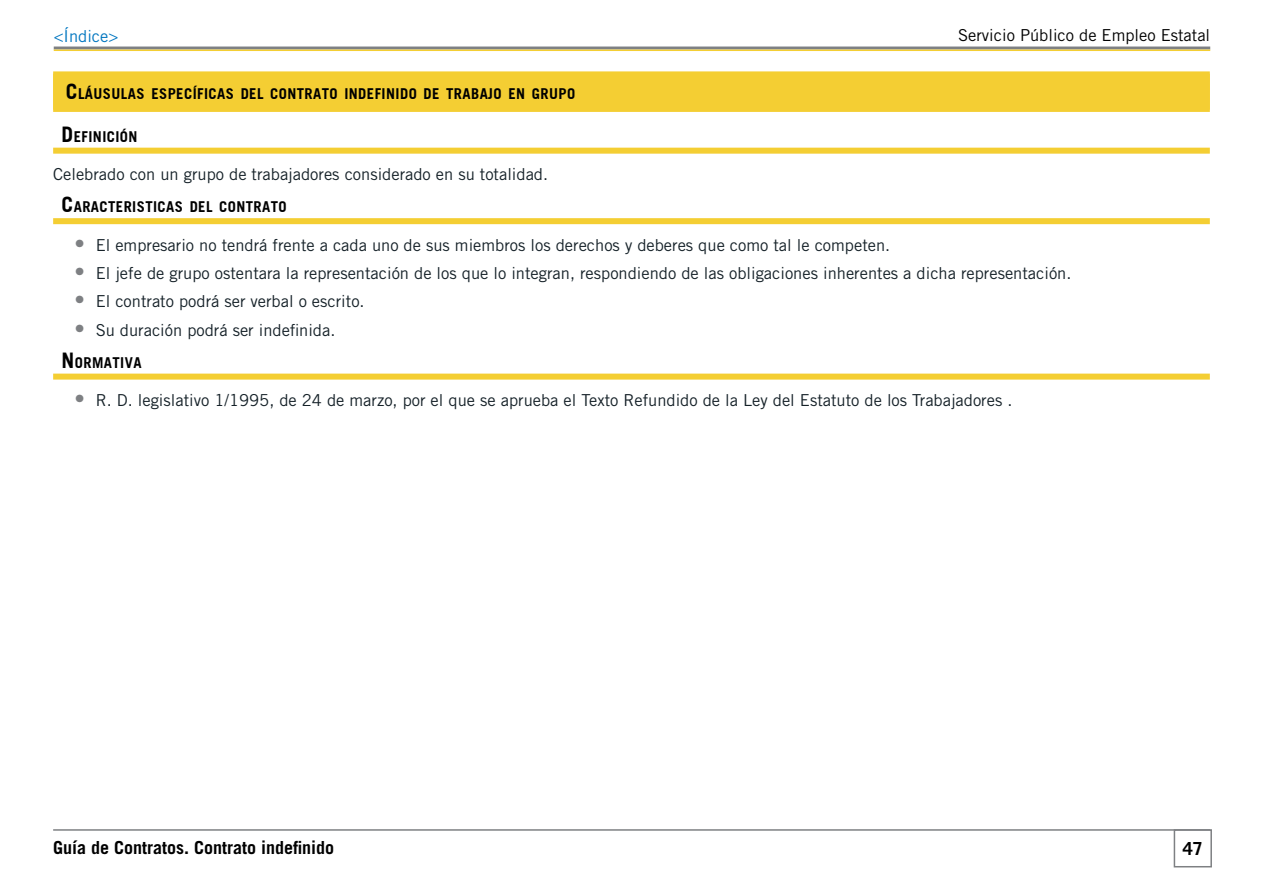
<style>
.page{position:relative;width:1263px;height:893px;background:#fff}
.page>*{position:absolute;margin:0;border:0;box-sizing:border-box;transform-origin:0 0}
.t1{font:700 18px "Trade Gothic LT Std";color:#000}
.t2{font:16.5px "Trade Gothic LT Std";color:#152128}
.t3{font:16.5px "Trade Gothic LT Std";color:#000}
.t4{font:16.5px "Trade Gothic LT Std";color:#0076c0}
.t5{font:14.7px "Trade Gothic BD Bold";letter-spacing:.03em;color:#000}
.s1{font-size:21px}
.s2{font-size:21px;color:#7e8083}
</style>
<div class="page">
<div style="left:1174px;top:829px;width:38px;height:38px;border:2px solid #7e8083"></div>
<hr style="left:53px;top:829px;width:1157px;height:2px;background:#7e8083">
<hr style="left:54px;top:47px;width:1156px;height:3px;background:#7e8083">
<hr style="left:54px;top:50px;width:1156px;height:1px;background:#f4ce33">
<div style="left:53px;top:71px;width:1157px;height:41px;background:#f4ce33"></div>
<div style="left:53px;top:148px;width:1157px;height:6px;background:#f4ce33"></div>
<div style="left:53px;top:218px;width:1157px;height:6px;background:#f4ce33"></div>
<div style="left:53px;top:374px;width:1157px;height:6px;background:#f4ce33"></div>
<p class="t4" style="left:54px;top:26px;width:66px">&lt;Índice&gt;</p>
<p class="t3" style="left:958px;top:25px;width:254px">Servicio Público de Empleo Estatal</p>
<p class="t5" style="left:66px;top:85px;width:511px"><span class="s1">C</span>LÁUSULAS ESPECÍFICAS DEL CONTRATO INDEFINIDO DE TRABAJO EN GRUPO</p>
<p class="t5" style="left:62px;top:127px;width:77px"><span class="s1">D</span>EFINICIÓN</p>
<p class="t2" style="left:53px;top:164px;width:496px">Celebrado con un grupo de trabajadores considerado en su totalidad.</p>
<p class="t5" style="left:62px;top:198px;width:227px"><span class="s1">C</span>ARACTERISTICAS DEL CONTRATO</p>
<p class="t2" style="left:74px;top:235px;width:817px"><span class="s2">•</span> El empresario no tendrá frente a cada uno de sus miembros los derechos y deberes que como tal le competen.</p>
<p class="t2" style="left:74px;top:263px;width:998px"><span class="s2">•</span> El jefe de grupo ostentara la representación de los que lo integran, respondiendo de las obligaciones inherentes a dicha representación.</p>
<p class="t2" style="left:74px;top:291px;width:292px"><span class="s2">•</span> El contrato podrá ser verbal o escrito.</p>
<p class="t2" style="left:74px;top:320px;width:262px"><span class="s2">•</span> Su duración podrá ser indefinida.</p>
<p class="t5" style="left:62px;top:353px;width:81px"><span class="s1">N</span> ORMATIVA</p>
<p class="t2" style="left:74px;top:390px;width:939px"><span class="s2">•</span> R. D. legislativo 1/1995, de 24 de marzo, por el que se aprueba el Texto Refundido de la Ley del Estatuto de los Trabajadores .</p>
<p class="t1" style="left:53px;top:837px;width:283px">Guía de Contratos. Contrato indefinido</p>
<p class="t1" style="left:1183px;top:837px;width:22px">47</p>
</div>
